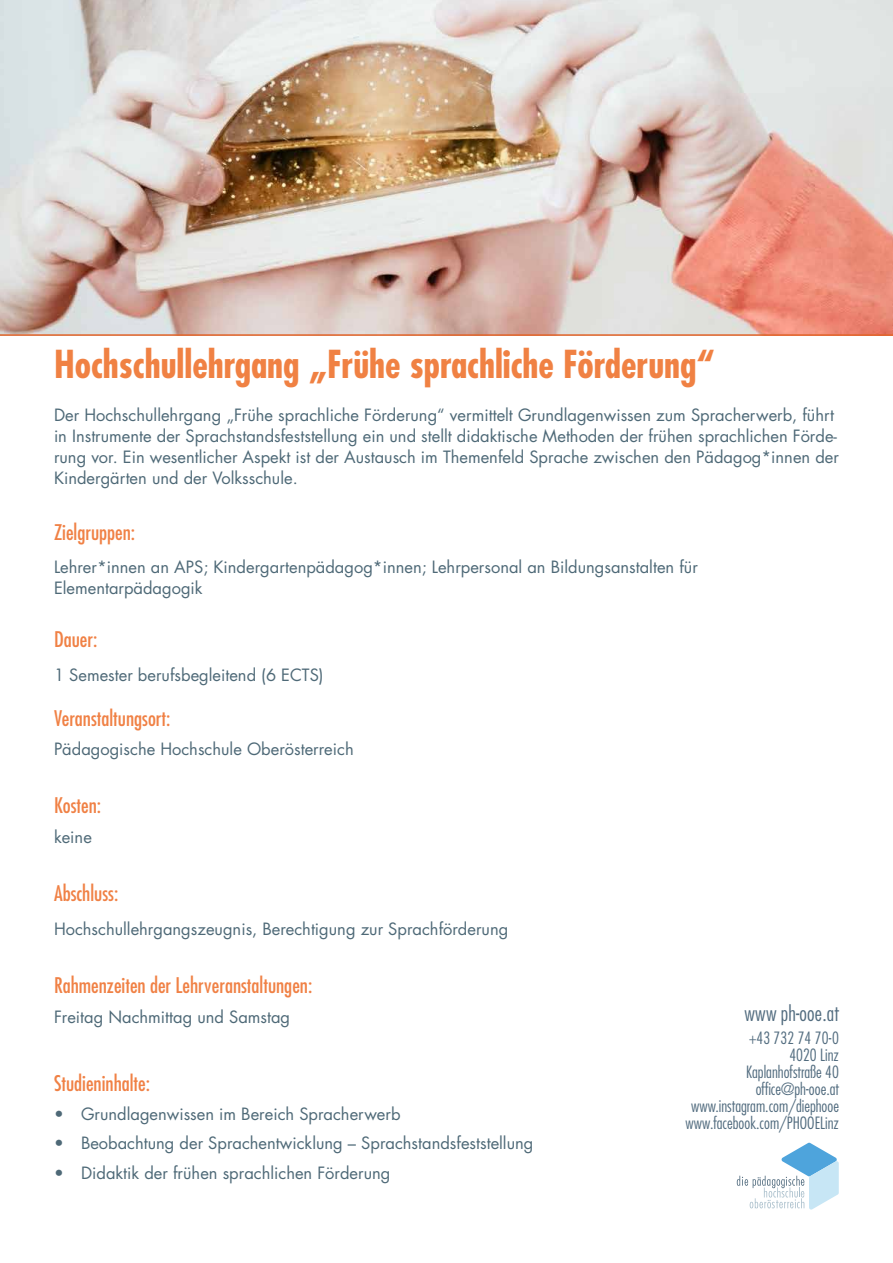
<style>
.page{position:relative;width:893px;height:1263px;background:#fff}
.page>*{position:absolute;margin:0;border:0;box-sizing:border-box;transform-origin:0 0}
.t1{font:700 condensed 37.5px "Futura LT Pro";color:#f08143}
.t2{font:condensed 21px "Futura";color:#f08145}
.t3{font:300 condensed 21px "Futura";letter-spacing:.01em;color:#526c7f}
.t4{font:16.5px/21px "Futura";color:#4e6977}
.t5{font:300 condensed 16.5px/17px "Futura LT Pro";color:#526c7f;text-align:right}
</style>
<div class="page">
<img style="left:0;top:0;width:893px;height:336px">
<svg style="left:737px;top:1143px;width:102px;height:66px"></svg>
<h1 class="t1" style="left:54px;top:339px;width:662px">Hochschullehrgang „Frühe sprachliche Förderung“</h1>
<p class="t4" style="left:54px;top:404px;width:786px">Der Hochschullehrgang „Frühe sprachliche Förderung“ vermittelt Grundlagenwissen zum Spracherwerb, führt in Instrumente der Sprachstandsfeststellung ein und stellt didaktische Methoden der frühen sprachlichen Förde&shy;rung vor. Ein wesentlicher Aspekt ist der Austausch im Themenfeld Sprache zwischen den Pädagog*innen der Kindergärten und der Volksschule.</p>
<p class="t2" style="left:54px;top:518px;width:83px">Zielgruppen:</p>
<p class="t4" style="left:54px;top:556px;width:645px">Lehrer*innen an APS; Kindergartenpädagog*innen; Lehrpersonal an Bildungsanstalten für<br>Elementarpädagogik</p>
<p class="t2" style="left:54px;top:626px;width:45px">Dauer:</p>
<p class="t4" style="left:54px;top:664px;width:271px">1 Semester berufsbegleitend (6 ECTS)</p>
<p class="t2" style="left:54px;top:705px;width:118px">Veranstaltungsort:</p>
<p class="t4" style="left:54px;top:738px;width:301px">Pädagogische Hochschule Oberösterreich</p>
<p class="t2" style="left:54px;top:792px;width:49px">Kosten:</p>
<p class="t4" style="left:54px;top:826px;width:39px">keine</p>
<p class="t2" style="left:54px;top:880px;width:66px">Abschluss:</p>
<p class="t4" style="left:54px;top:918px;width:456px">Hochschullehrgangszeugnis, Berechtigung zur Sprachförderung</p>
<p class="t2" style="left:54px;top:972px;width:260px">Rahmenzeiten der Lehrveranstaltungen:</p>
<p class="t4" style="left:54px;top:1006px;width:238px">Freitag Nachmittag und Samstag</p>
<p class="t2" style="left:54px;top:1070px;width:98px">Studieninhalte:</p>
<p class="t4" style="left:54px;top:1103px;width:348px">• Grundlagenwissen im Bereich Spracherwerb</p>
<p class="t4" style="left:54px;top:1133px;width:481px">• Beobachtung der Sprachentwicklung – Sprachstandsfeststellung</p>
<p class="t4" style="left:54px;top:1162px;width:338px">• Didaktik der frühen sprachlichen Förderung</p>
<p class="t3" style="left:744px;top:1000px;width:96px">www ph-ooe.at</p>
<p class="t5" style="left:686px;top:1029px;width:155px">+43 732 74 70-0<br>4020 Linz<br>Kaplanhofstraße 40 office@ph-ooe.at www.instagram.com/diephooe www.facebook.com/PHOOELinz</p>
</div>
